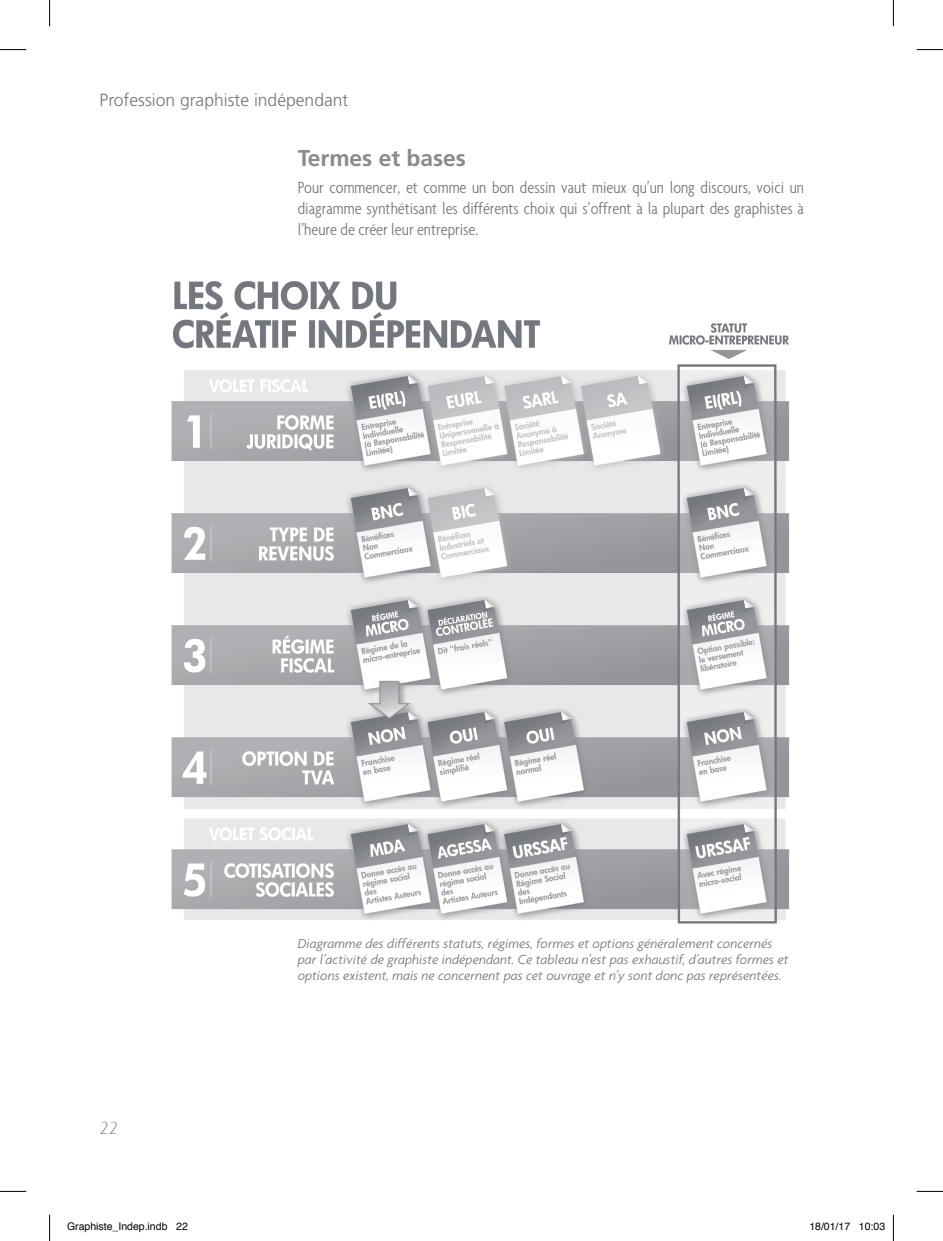
<style>
.page{position:relative;width:943px;height:1241px;background:#fff}
.page>*{position:absolute;margin:0;border:0;box-sizing:border-box;transform-origin:0 0}
.t1{font:22.75px "Frutiger Bold OV KRQIQC";color:#888a8f}
.t2{font:17.5px/21px "Agenda Light Condensed OV NRQIQC";color:#71757b;text-align:justify}
.t3{font:17.5px "Frutiger Light OV GRQIQC";color:#71757b}
.t4{font:italic 300 17.5px "Gill Sans";color:#71757b}
.t5{font:14px/15.8px "Agenda Light Italic OV SRQIQC";color:#71757b}
.t6{font:10.5px "Helvetica";color:#000}
</style>
<div class="page">
<img style="left:171px;top:281px;width:619px;height:643px">
<svg style="left:0;top:49px;width:26px;height:1px"></svg>
<svg style="left:916px;top:49px;width:26px;height:1px"></svg>
<svg style="left:0;top:1190px;width:26px;height:1px"></svg>
<svg style="left:917px;top:1190px;width:25px;height:1px"></svg>
<svg style="left:49px;top:0;width:1px;height:26px"></svg>
<svg style="left:49px;top:1214px;width:1px;height:26px"></svg>
<svg style="left:893px;top:0;width:1px;height:26px"></svg>
<svg style="left:893px;top:1214px;width:1px;height:26px"></svg>
<p class="t3" style="left:100px;top:90px;width:250px">Profession graphiste indépendant</p>
<h1 class="t1" style="left:298px;top:145px;width:170px">Termes et bases</h1>
<p class="t2" style="left:298px;top:176px;width:507px">Pour commencer, et comme un bon dessin vaut mieux qu’un long discours, voici un diagramme synthétisant les différents choix qui s’offrent à la plupart des graphistes à l’heure de créer leur entreprise.</p>
<p class="t4" style="left:100px;top:1117px;width:20px">22</p>
<p class="t5" style="left:298px;top:935px;width:492px">Diagramme des différents statuts, régimes, formes et options généralement concernés par l’activité de graphiste indépendant. Ce tableau n’est pas exhaustif, d’autres formes et options existent, mais ne concernent pas cet ouvrage et n’y sont donc pas représentées.</p>
<p class="t6" style="left:67px;top:1218px;width:122px">Graphiste_Indep.indb 22</p>
<p class="t6" style="left:809px;top:1218px;width:77px">18/01/17 10:03</p>
</div>
